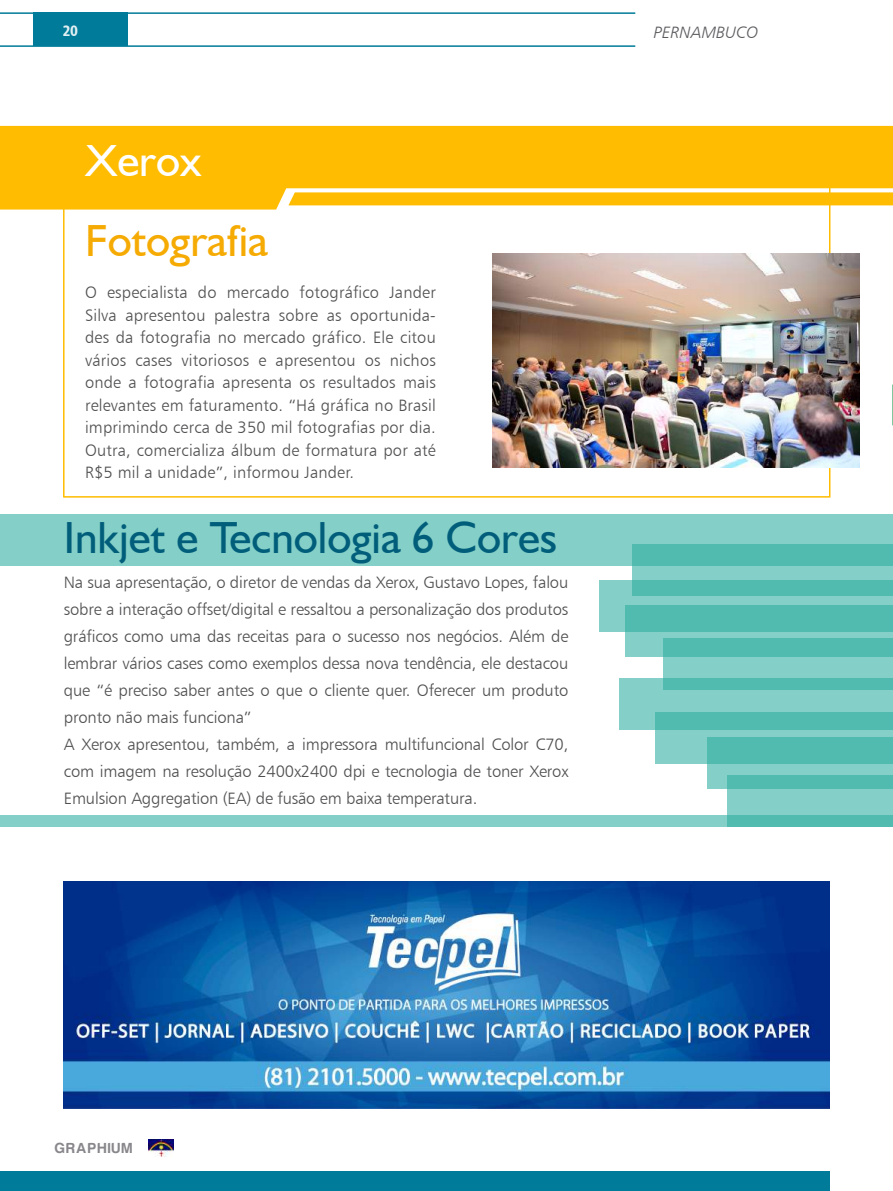
<style>
.page{position:relative;width:893px;height:1191px;background:#fff}
.page>*{position:absolute;margin:0;border:0;box-sizing:border-box;transform-origin:0 0}
.t1{font:45px "Humanist 521 BT";color:#015e7b}
.t2{font:45px "Humanist 521 BT";color:#f5ab04}
.t3{font:45px "Humanist 521 BT";color:#fff}
.t4{font:16.5px/22.5px "Humanist 777 BT Light B";letter-spacing:-.01em;color:#4f4e50;text-align:justify}
.t5{font:16.5px "Humanist 777 BT Light Italic B";color:#5b5b5f}
.t6{font:700 15px "Harabara";letter-spacing:.1em;color:#89878c}
.t7{font:15px "Humanist 777 BT Black Condensed B";color:#fff}
</style>
<div class="page">
<div style="left:34px;top:12px;width:94px;height:34px;background:#007b99"></div>
<hr style="left:0;top:12px;width:635px;height:2px;background:#007b99">
<hr style="left:0;top:45px;width:635px;height:2px;background:#007b99">
<div style="left:0;top:1171px;width:829px;height:20px;background:#007b99"></div>
<hr style="left:892px;top:779px;width:1px;height:327px;background:#cb0610">
<div style="left:0;top:514px;width:893px;height:52px;background:#84cfc7"></div>
<div style="left:0;top:126px;width:288px;height:83px;background:#ffbc00"></div>
<img style="left:63px;top:881px;width:766px;height:227px">
<svg style="left:632px;top:544px;width:261px;height:36px;background:#65c2b8"></svg>
<svg style="left:600px;top:580px;width:293px;height:51px;background:#69c4ba"></svg>
<svg style="left:625px;top:605px;width:268px;height:51px;background:#5ebfb5"></svg>
<svg style="left:663px;top:638px;width:230px;height:40px;background:#6cc5bc"></svg>
<svg style="left:620px;top:678px;width:273px;height:51px;background:#76c9c0"></svg>
<svg style="left:656px;top:712px;width:237px;height:51px;background:#66c3b9"></svg>
<svg style="left:707px;top:737px;width:186px;height:51px;background:#61c1b7"></svg>
<svg style="left:727px;top:775px;width:166px;height:40px;background:#72c8be"></svg>
<svg style="left:0;top:815px;width:893px;height:11px;background:#7acbc2"></svg>
<svg style="left:288px;top:125px;width:605px;height:301px"></svg>
<img style="left:148px;top:1139px;width:26px;height:17px">
<img style="left:492px;top:253px;width:367px;height:215px">
<p class="t7" style="left:62px;top:21px;width:17px">20</p>
<h1 class="t3" style="left:85px;top:133px;width:118px">Xerox</h1>
<h1 class="t2" style="left:85px;top:213px;width:184px">Fotografia</h1>
<p class="t4" style="left:85px;top:281px;width:352px">O especialista do mercado fotográfico Jander Silva apresentou palestra sobre as oportunida&shy;des da fotografia no mercado gráfico. Ele citou vários cases vitoriosos e apresentou os nichos onde a fotografia apresenta os resultados mais relevantes em faturamento. “Há gráfica no Brasil imprimindo cerca de 350 mil fotografias por dia.<br>Outra, comercializa álbum de formatura por até R$5 mil a unidade”, informou Jander.</p>
<h1 class="t1" style="left:64px;top:510px;width:495px">Inkjet e Tecnologia 6 Cores</h1>
<p class="t4" style="left:64px;top:568px;width:506px;line-height:27px;text-align:left">Na sua apresentação, o diretor de vendas da Xerox, Gustavo Lopes, falou sobre a interação offset/digital e ressaltou a personalização dos produtos gráficos como uma das receitas para o sucesso nos negócios. Além de lembrar vários cases como exemplos dessa nova tendência, ele destacou que “é preciso saber antes o que o cliente quer. Oferecer um produto pronto não mais funciona”<br>A Xerox apresentou, também, a impressora multifuncional Color C70, com imagem na resolução 2400x2400 dpi e tecnologia de toner Xerox Emulsion Aggregation (EA) de fusão em baixa temperatura.</p>
<p class="t5" style="left:654px;top:22px;width:106px">PERNAMBUCO</p>
<p class="t6" style="left:55px;top:1139px;width:79px">GRAPHIUM</p>
</div>
